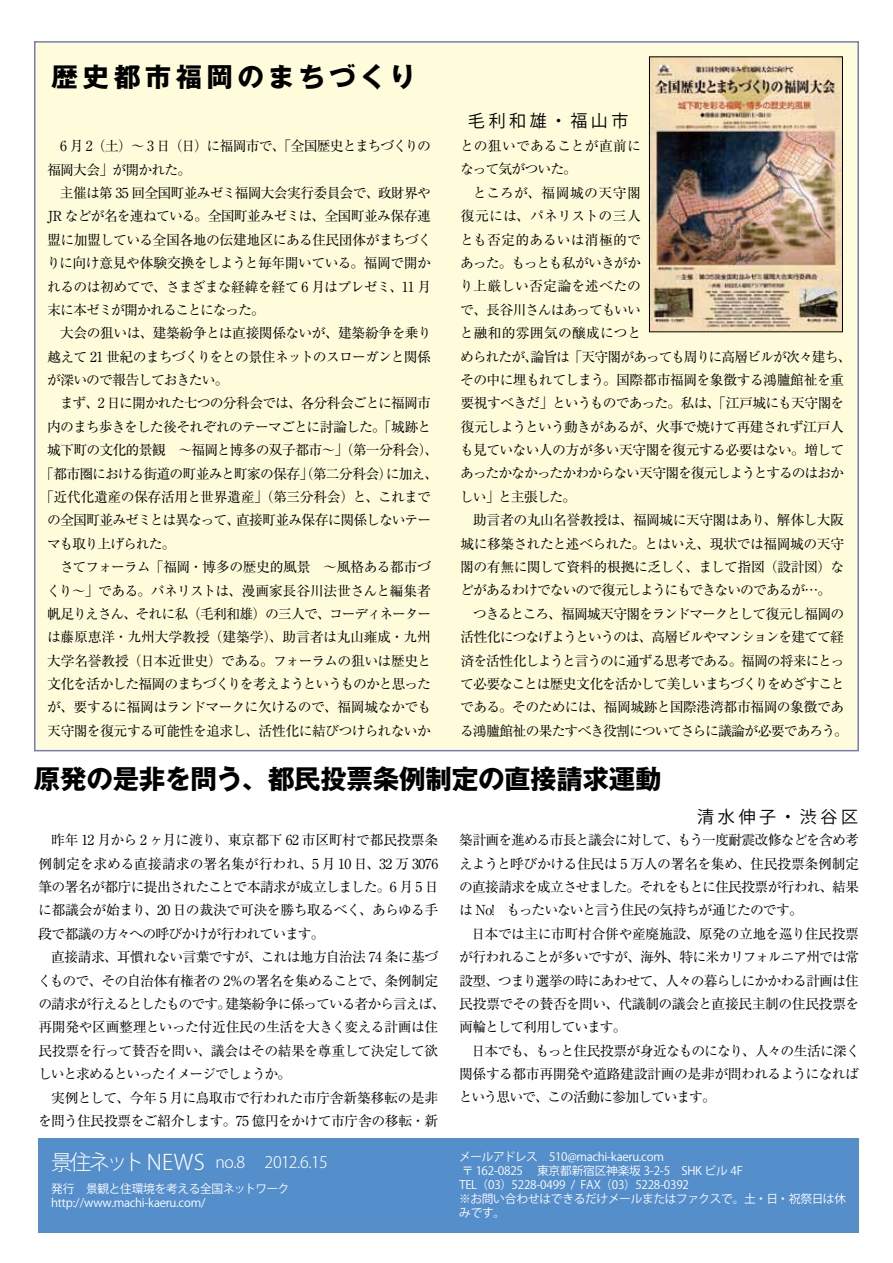
<style>
.page{position:relative;width:893px;height:1263px;background:#fff}
.page>*{position:absolute;margin:0;border:0;box-sizing:border-box;transform-origin:0 0}
.t1{font:700 26.55px "Gothic MB101 Pro";letter-spacing:-.01em;color:#000}
.t2{font:700 26.55px "Gothic MB101 Pro";letter-spacing:.155em;color:#000}
.t3{font:16.95px "Koz Go Pr 6 N";letter-spacing:.21em;color:#000}
.t4{font:300 15.9px "Koz Go Pro";letter-spacing:-.035em;color:#fff}
.t5{font:13.8px/23.4px "Ryumin Pro";letter-spacing:-.055em;color:#000;text-align:justify}
.t6{font:13.8px/23.4px "Ryumin Pro";letter-spacing:-.035em;color:#000;text-align:right}
.t7{font:13.8px "Ryumin Pro";letter-spacing:-.075em;color:#000}
.t8{font:13.8px "Ryumin Pro";letter-spacing:-.03em;color:#000}
.t9{font:13.8px "Ryumin Pro";letter-spacing:-.015em;color:#000}
.t10{font:13.8px/23.4px "Ryumin Pro";letter-spacing:-.01em;color:#000}
.t11{font:13.8px "Ryumin Pro";letter-spacing:-.08em;color:#000}
.t12{font:11.7px/13.8px "Koz Go Pro";letter-spacing:-.02em;color:#fff}
.s1{font-size:21.3px}
</style>
<div class="page">
<div style="left:34px;top:41px;width:825px;height:710px;background:#fffcdb;border:2px solid #767cbb"></div>
<div style="left:39px;top:1138px;width:820px;height:94px;background:#548ecb"></div>
<img style="left:651px;top:59px;width:190px;height:271px">
<div style="left:649px;top:57px;width:194px;height:275px;border:1px solid #000"></div>
<h1 class="t2" style="left:51px;top:55px;width:366px">歴史都市福岡のまちづくり</h1>
<p class="t5" style="left:47px;top:133px;width:385px;text-indent:13px">6 月 2（土）〜 3 日（日）に福岡市で、「全国歴史とまちづくりの福岡大会」が開かれた。</p>
<p class="t5" style="left:47px;top:180px;width:387px;text-indent:13px">主催は第 35 回全国町並みゼミ福岡大会実行委員会で、政財界やJR などが名を連ねている。全国町並みゼミは、全国町並み保存連盟に加盟している全国各地の伝建地区にある住民団体がまちづくりに向け意見や体験交換をしようと毎年開いている。福岡で開かれるのは初めてで、さまざまな経緯を経て 6 月はプレゼミ、11 月末に本ゼミが開かれることになった。</p>
<p class="t5" style="left:47px;top:320px;width:386px;text-indent:13px">大会の狙いは、建築紛争とは直接関係ないが、建築紛争を乗り越えて 21 世紀のまちづくりをとの景住ネットのスローガンと関係が深いので報告しておきたい。</p>
<p class="t5" style="left:60px;top:391px;width:373px">まず、2 日に開かれた七つの分科会では、各分科会ごとに福岡市</p>
<p class="t5" style="left:47px;top:414px;width:386px">内のまち歩きをした後それぞれのテーマごとに討論した。「城跡と</p>
<p class="t5" style="left:47px;top:437px;width:392px">城下町の文化的景観　～福岡と博多の双子都市～」（第一分科会）、</p>
<p class="t5" style="left:40px;top:461px;width:400px">「都市圏における街道の町並みと町家の保存」（第二分科会）に加え、</p>
<p class="t8" style="left:40px;top:486px;width:392px">「近代化遺産の保存活用と世界遺産」（第三分科会）と、これまで</p>
<p class="t5" style="left:47px;top:508px;width:386px">の全国町並みゼミとは異なって、直接町並み保存に関係しないテー</p>
<p class="t11" style="left:47px;top:533px;width:130px">マも取り上げられた。</p>
<p class="t6" style="left:60px;top:554px;width:373px">さてフォーラム「福岡・博多の歴史的風景　～風格ある都市づ</p>
<p class="t6" style="left:47px;top:578px;width:386px">くり～」である。パネリストは、漫画家長谷川法世さんと編集者</p>
<p class="t7" style="left:47px;top:603px;width:385px">帆足りえさん、それに私（毛利和雄）の三人で、コーディネーター</p>
<p class="t9" style="left:47px;top:626px;width:386px">は藤原恵洋・九州大学教授（建築学）、助言者は丸山雍成・九州</p>
<p class="t8" style="left:47px;top:650px;width:386px">大学名誉教授（日本近世史）である。フォーラムの狙いは歴史と</p>
<p class="t7" style="left:47px;top:673px;width:385px">文化を活かした福岡のまちづくりを考えようというものかと思った</p>
<p class="t5" style="left:47px;top:695px;width:386px">が、要するに福岡はランドマークに欠けるので、福岡城なかでも</p>
<p class="t5" style="left:47px;top:718px;width:385px">天守閣を復元する可能性を追求し、活性化に結びつけられないか</p>
<p class="t3" style="left:468px;top:111px;width:162px">毛利和雄・福山市</p>
<p class="t10" style="left:460px;top:133px;width:183px">との狙いであることが直前になって気がついた。</p>
<p class="t5" style="left:460px;top:180px;width:393px;text-align:left;text-indent:13px">ところが、福岡城の天守閣<br>復元には、パネリストの三人<br>とも否定的あるいは消極的で<br>あった。もっとも私がいきがか<br>り上厳しい否定論を述べたの<br>で、長谷川さんはあってもいい<br>と融和的雰囲気の醸成につと<br>められたが、論旨は「天守閣があっても周りに高層ビルが次々建ち、その中に埋もれてしまう。国際都市福岡を象徴する鴻臚館祉を重要視すべきだ」というものであった。私は、「江戸城にも天守閣を復元しようという動きがあるが、火事で焼けて再建されず江戸人も見ていない人の方が多い天守閣を復元する必要はない。増してあったかなかったかわからない天守閣を復元しようとするのはおかしい」と主張した。</p>
<p class="t6" style="left:473px;top:507px;width:372px">助言者の丸山名誉教授は、福岡城に天守閣はあり、解体し大阪</p>
<p class="t5" style="left:460px;top:531px;width:385px">城に移築されたと述べられた。とはいえ、現状では福岡城の天守</p>
<p class="t6" style="left:460px;top:554px;width:386px">閣の有無に関して資料的根拠に乏しく、まして指図（設計図）な</p>
<p class="t7" style="left:460px;top:579px;width:373px">どがあるわけでないので復元しようにもできないのであるが…。</p>
<p class="t7" style="left:473px;top:603px;width:373px">つきるところ、福岡城天守閣をランドマークとして復元し福岡の</p>
<p class="t7" style="left:460px;top:626px;width:385px">活性化につなげようというのは、高層ビルやマンションを建てて経</p>
<p class="t5" style="left:460px;top:648px;width:386px">済を活性化しようと言うのに通ずる思考である。福岡の将来にとっ</p>
<p class="t5" style="left:460px;top:671px;width:386px">て必要なことは歴史文化を活かして美しいまちづくりをめざすこと</p>
<p class="t5" style="left:460px;top:694px;width:385px">である。そのためには、福岡城跡と国際港湾都市福岡の象徴であ</p>
<p class="t5" style="left:460px;top:718px;width:389px">る鴻臚館祉の果たすべき役割についてさらに議論が必要であろう。</p>
<h1 class="t1" style="left:34px;top:757px;width:629px">原発の是非を問う、都民投票条例制定の直接請求運動</h1>
<p class="t3" style="left:697px;top:807px;width:162px">清水伸子・渋谷区</p>
<p class="t5" style="left:38px;top:827px;width:402px;text-indent:13px">昨年 12 月から 2 ヶ月に渡り、東京都下 62 市区町村で都民投票条例制定を求める直接請求の署名集が行われ、5 月 10 日、32 万 3076筆の署名が都庁に提出されたことで本請求が成立しました。6 月 5 日に都議会が始まり、20 日の裁決で可決を勝ち取るべく、あらゆる手段で都議の方々への呼びかけが行われています。</p>
<p class="t5" style="left:38px;top:944px;width:409px;text-align:left;text-indent:13px">直接請求、耳慣れない言葉ですが、これは地方自治法 74 条に基づくもので、その自治体有権者の 2％の署名を集めることで、条例制定の請求が行えるとしたものです。建築紛争に係っている者から言えば、再開発や区画整理といった付近住民の生活を大きく変える計画は住民投票を行って賛否を問い、議会はその結果を尊重して決定して欲しいと求めるといったイメージでしょうか。</p>
<p class="t6" style="left:38px;top:1085px;width:402px">実例として、今年 5 月に鳥取市で行われた市庁舎新築移転の是非を問う住民投票をご紹介します。75 億円をかけて市庁舎の移転・新</p>
<p class="t4" style="left:51px;top:1151px;width:278px"><span class="s1">景住ネットNEWS</span> no.8 　2012.6.15</p>
<p class="t12" style="left:51px;top:1182px;width:240px">発行　景観と住環境を考える全国ネットワークhttp://www.machi-kaeru.com/</p>
<p class="t5" style="left:459px;top:827px;width:402px">築計画を進める市長と議会に対して、もう一度耐震改修などを含め考えようと呼びかける住民は 5 万人の署名を集め、住民投票条例制定の直接請求を成立させました。それをもとに住民投票が行われ、結果は No!　もったいないと言う住民の気持ちが通じたのです。</p>
<p class="t5" style="left:459px;top:921px;width:402px;text-indent:12px">日本では主に市町村合併や産廃施設、原発の立地を巡り住民投票が行われることが多いですが、海外、特に米カリフォルニア州では常設型、つまり選挙の時にあわせて、人々の暮らしにかかわる計画は住民投票でその賛否を問い、代議制の議会と直接民主制の住民投票を両輪として利用しています。</p>
<p class="t5" style="left:459px;top:1038px;width:402px;text-indent:13px">日本でも、もっと住民投票が身近なものになり、人々の生活に深く関係する都市再開発や道路建設計画の是非が問われるようになればという思いで、この活動に参加しています。</p>
<p class="t12" style="left:459px;top:1150px;width:389px">メールアドレス　510@machi-kaeru.com<br>〒 162-0825 　東京都新宿区神楽坂 3-2-5　SHK ビル 4F<br>TEL（03）5228-0499 / FAX（03）5228-0392<br>※お問い合わせはできるだけメールまたはファクスで。土・日・祝祭日は休みです。</p>
</div>
